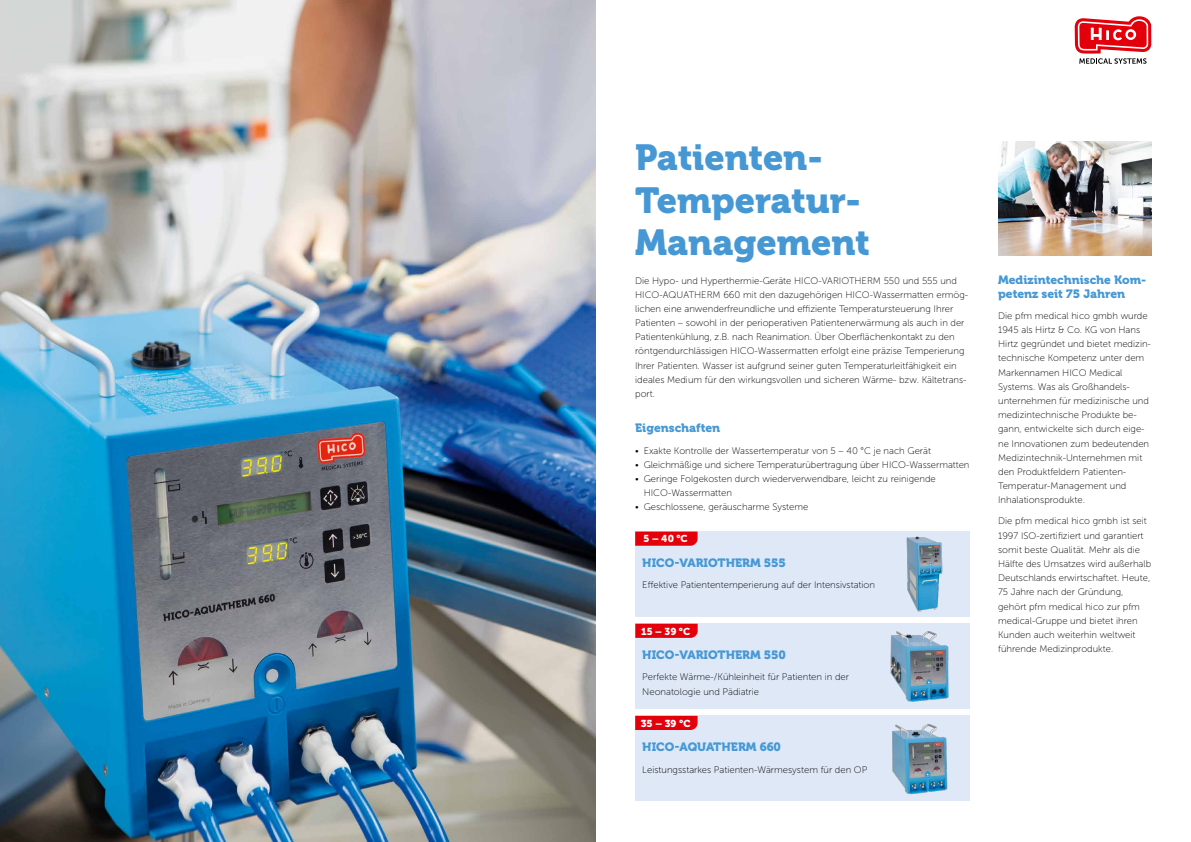
<style>
.page{position:relative;width:1191px;height:842px;background:#fff}
.page>*{position:absolute;margin:0;border:0;box-sizing:border-box;transform-origin:0 0}
.t1{font:36px/42.5px "Museo 900";color:#4698d4}
.t2{font:12px/14.2px "Museo 900";color:#4698d4}
.t3{font:10px "Museo Sans 900";color:#fff}
.t4{font:10px "Museo 900";color:#fff}
.t5{font:9.5px/14.2px "Museo Sans 100";color:#000}
</style>
<div class="page">
<img style="left:998px;top:142px;width:153px;height:113px">
<div style="left:635px;top:716px;width:334px;height:85px;background:#dee8f7"></div>
<svg style="left:635px;top:716px;width:62px;height:14px"></svg>
<div style="left:635px;top:531px;width:334px;height:86px;background:#dee8f7"></div>
<img style="left:906px;top:537px;width:37px;height:75px">
<svg style="left:635px;top:531px;width:62px;height:15px"></svg>
<div style="left:635px;top:624px;width:334px;height:85px;background:#dee8f7"></div>
<img style="left:890px;top:631px;width:58px;height:71px">
<svg style="left:635px;top:624px;width:62px;height:14px"></svg>
<img style="left:892px;top:724px;width:56px;height:71px">
<img style="left:0;top:0;width:595px;height:842px">
<svg style="left:1074px;top:16px;width:77px;height:48px"></svg>
<h1 class="t1" style="left:635px;top:137px;width:236px">Patienten-<br>Temperatur-<br>Management</h1>
<p class="t5" style="left:635px;top:273px;width:335px">Die Hypo- und Hyperthermie-Geräte HICO-VARIOTHERM 550 und 555 und HICO-AQUATHERM 660 mit den dazugehörigen HICO-Wassermatten ermög&shy;lichen eine anwenderfreundliche und effiziente Temperatursteuerung Ihrer Patienten – sowohl in der perioperativen Patientenerwärmung als auch in der Patientenkühlung, z.B. nach Reanimation. Über Oberflächenkontakt zu den röntgendurchlässigen HICO-Wassermatten erfolgt eine präzise Temperierung Ihrer Patienten. Wasser ist aufgrund seiner guten Temperaturleitfähigkeit ein ideales Medium für den wirkungsvollen und sicheren Wärme- bzw. Kältetrans&shy;port.</p>
<p class="t2" style="left:998px;top:272px;width:150px">Medizintechnische Kom&shy;petenz seit 75 Jahren</p>
<p class="t5" style="left:998px;top:309px;width:154px">Die pfm medical hico gmbh wurde<br>1945 als Hirtz &amp; Co. KG von Hans<br>Hirtz gegründet und bietet medizin&shy;technische Kompetenz unter dem<br>Markennamen HICO Medical<br>Systems. Was als Großhandels&shy;unternehmen für medizinische und medizintechnische Produkte be&shy;gann, entwickelte sich durch eige&shy;ne Innovationen zum bedeutenden<br>Medizintechnik-Unternehmen mit den Produktfeldern Patienten-<br>Temperatur-Management und<br>Inhalationsprodukte.</p>
<p class="t5" style="left:998px;top:514px;width:154px">Die pfm medical hico gmbh ist seit 1997 ISO-zertifiziert und garantiert somit beste Qualität. Mehr als die Hälfte des Umsatzes wird außerhalb Deutschlands erwirtschaftet. Heute, 75 Jahre nach der Gründung, gehört pfm medical hico zur pfm medical-Gruppe und bietet ihren Kunden auch weiterhin weltweit führende Medizinprodukte.</p>
<p class="t2" style="left:635px;top:421px;width:87px">Eigenschaften</p>
<p class="t5" style="left:635px;top:443px;width:297px">• Exakte Kontrolle der Wassertemperatur von 5 – 40 °C je nach Gerät</p>
<p class="t5" style="left:635px;top:457px;width:336px">• Gleichmäßige und sichere Temperaturübertragung über HICO-Wassermatten</p>
<p class="t5" style="left:643px;top:472px;width:293px;text-indent:-9px">• Geringe Folgekosten durch wiederverwendbare, leicht zu reinigende<br>HICO-Wassermatten</p>
<p class="t5" style="left:635px;top:500px;width:175px">• Geschlossene, geräuscharme Systeme</p>
<p class="t3" style="left:643px;top:533px;width:46px">5 – 40 °C</p>
<p class="t2" style="left:642px;top:556px;width:145px">HICO-VARIOTHERM 555</p>
<p class="t5" style="left:642px;top:578px;width:234px">Effektive Patiententemperierung auf der Intensivstation</p>
<p class="t3" style="left:641px;top:625px;width:50px">15 – 39 °C</p>
<p class="t2" style="left:642px;top:648px;width:145px">HICO-VARIOTHERM 550</p>
<p class="t5" style="left:642px;top:670px;width:208px">Perfekte Wärme-/Kühleinheit für Patienten in der<br>Neonatologie und Pädiatrie</p>
<p class="t4" style="left:641px;top:717px;width:51px">35 – 39 °C</p>
<p class="t2" style="left:642px;top:740px;width:140px">HICO-AQUATHERM 660</p>
<p class="t5" style="left:642px;top:762px;width:227px">Leistungsstarkes Patienten-Wärmesystem für den OP</p>
</div>
